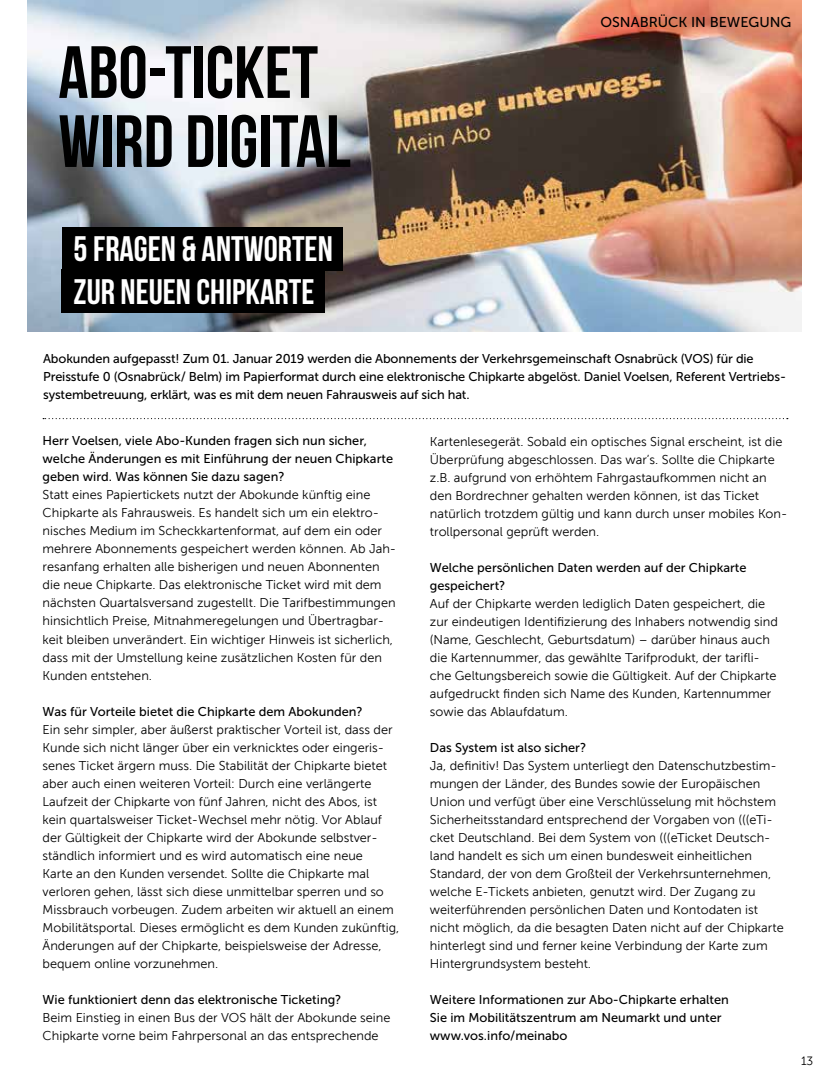
<style>
.page{position:relative;width:830px;height:1085px;background:#fff}
.page>*{position:absolute;margin:0;border:0;box-sizing:border-box;transform-origin:0 0}
.t1{font:73.8px/69px "Bebas Neue";color:#000}
.t2{font:35.4px/42.5px "Bebas Neue";color:#fff}
.t3{font:14.25px "Museo Sans 500";color:#000}
.t4{font:12.75px/18px "Museo Sans 300";color:#000}
.t5{font:12.75px/18px "Museo Sans 500";color:#000}
.t6{font:12px "Museo Sans 300";color:#000}
</style>
<div class="page">
<img style="left:28px;top:0;width:772px;height:332px">
<svg style="left:43px;top:418px;width:744px;height:1px"></svg>
<div style="left:62px;top:227px;width:280px;height:43px;background:#000"></div>
<div style="left:62px;top:269px;width:263px;height:43px;background:#000"></div>
<h1 class="t1" style="left:58px;top:37px;width:294px">ABO-TICKET<br>WIRD DIGITAL</h1>
<p class="t3" style="left:600px;top:14px;width:192px">OSNABRÜCK IN BEWEGUNG</p>
<h2 class="t2" style="left:74px;top:227px;width:260px">5 FRAGEN &amp; ANTWORTEN<br>ZUR NEUEN CHIPKARTE</h2>
<p class="t5" style="left:43px;top:349px;width:744px">Abokunden aufgepasst! Zum 01. Januar 2019 werden die Abonnements der Verkehrsgemeinschaft Osnabrück (VOS) für die<br>Preisstufe 0 (Osnabrück/ Belm) im Papierformat durch eine elektronische Chipkarte abgelöst. Daniel Voelsen, Referent Vertriebs&shy;systembetreuung, erklärt, was es mit dem neuen Fahrausweis auf sich hat.</p>
<p class="t4" style="left:429px;top:432px;width:359px">Kartenlesegerät. Sobald ein optisches Signal erscheint, ist die Überprüfung abgeschlossen. Das war’s. Sollte die Chipkarte z.B. aufgrund von erhöhtem Fahrgastaufkommen nicht an den Bordrechner gehalten werden können, ist das Ticket natürlich trotzdem gültig und kann durch unser mobiles Kon&shy;trollpersonal geprüft werden.</p>
<p class="t5" style="left:429px;top:558px;width:318px">Welche persönlichen Daten werden auf der Chipkarte gespeichert?</p>
<p class="t4" style="left:429px;top:594px;width:349px">Auf der Chipkarte werden lediglich Daten gespeichert, die zur eindeutigen Identifizierung des Inhabers notwendig sind (Name, Geschlecht, Geburtsdatum) – darüber hinaus auch die Kartennummer, das gewählte Tarifprodukt, der tarifli&shy;che Geltungsbereich sowie die Gültigkeit. Auf der Chipkarte aufgedruckt finden sich Name des Kunden, Kartennummer sowie das Ablaufdatum.</p>
<p class="t5" style="left:429px;top:738px;width:158px">Das System ist also sicher?</p>
<p class="t4" style="left:429px;top:756px;width:355px">Ja, definitiv! Das System unterliegt den Datenschutzbestim&shy;mungen der Länder, des Bundes sowie der Europäischen Union und verfügt über eine Verschlüsselung mit höchstem Sicherheitsstandard entsprechend der Vorgaben von (((eTi&shy;cket Deutschland. Bei dem System von (((eTicket Deutsch&shy;land handelt es sich um einen bundesweit einheitlichen Standard, der von dem Großteil der Verkehrsunternehmen, welche E-Tickets anbieten, genutzt wird. Der Zugang zu weiterführenden persönlichen Daten und Kontodaten ist nicht möglich, da die besagten Daten nicht auf der Chipkarte hinterlegt sind und ferner keine Verbindung der Karte zum Hintergrundsystem besteht.</p>
<p class="t5" style="left:429px;top:990px;width:300px">Weitere Informationen zur Abo-Chipkarte erhalten<br>Sie im Mobilitätszentrum am Neumarkt und unter www.vos.info/meinabo</p>
<p class="t5" style="left:43px;top:432px;width:352px">Herr Voelsen, viele Abo-Kunden fragen sich nun sicher, welche Änderungen es mit Einführung der neuen Chipkarte geben wird. Was können Sie dazu sagen?</p>
<p class="t4" style="left:43px;top:486px;width:355px">Statt eines Papiertickets nutzt der Abokunde künftig eine Chipkarte als Fahrausweis. Es handelt sich um ein elektro&shy;nisches Medium im Scheckkartenformat, auf dem ein oder mehrere Abonnements gespeichert werden können. Ab Jah&shy;resanfang erhalten alle bisherigen und neuen Abonnenten die neue Chipkarte. Das elektronische Ticket wird mit dem nächsten Quartalsversand zugestellt. Die Tarifbestimmungen hinsichtlich Preise, Mitnahmeregelungen und Übertragbar&shy;keit bleiben unverändert. Ein wichtiger Hinweis ist sicherlich, dass mit der Umstellung keine zusätzlichen Kosten für den Kunden entstehen.</p>
<p class="t5" style="left:43px;top:702px;width:321px">Was für Vorteile bietet die Chipkarte dem Abokunden?</p>
<p class="t4" style="left:43px;top:720px;width:358px">Ein sehr simpler, aber äußerst praktischer Vorteil ist, dass der Kunde sich nicht länger über ein verknicktes oder eingeris&shy;senes Ticket ärgern muss. Die Stabilität der Chipkarte bietet aber auch einen weiteren Vorteil: Durch eine verlängerte Laufzeit der Chipkarte von fünf Jahren, nicht des Abos, ist kein quartalsweiser Ticket-Wechsel mehr nötig. Vor Ablauf der Gültigkeit der Chipkarte wird der Abokunde selbstver&shy;ständlich informiert und es wird automatisch eine neue<br>Karte an den Kunden versendet. Sollte die Chipkarte mal verloren gehen, lässt sich diese unmittelbar sperren und so Missbrauch vorbeugen. Zudem arbeiten wir aktuell an einem Mobilitätsportal. Dieses ermöglicht es dem Kunden zukünftig, Änderungen auf der Chipkarte, beispielsweise der Adresse, bequem online vorzunehmen.</p>
<p class="t5" style="left:43px;top:990px;width:300px">Wie funktioniert denn das elektronische Ticketing?</p>
<p class="t4" style="left:43px;top:1008px;width:349px">Beim Einstieg in einen Bus der VOS hält der Abokunde seine<br>Chipkarte vorne beim Fahrpersonal an das entsprechende</p>
<p class="t6" style="left:800px;top:1053px;width:14px">13</p>
</div>
